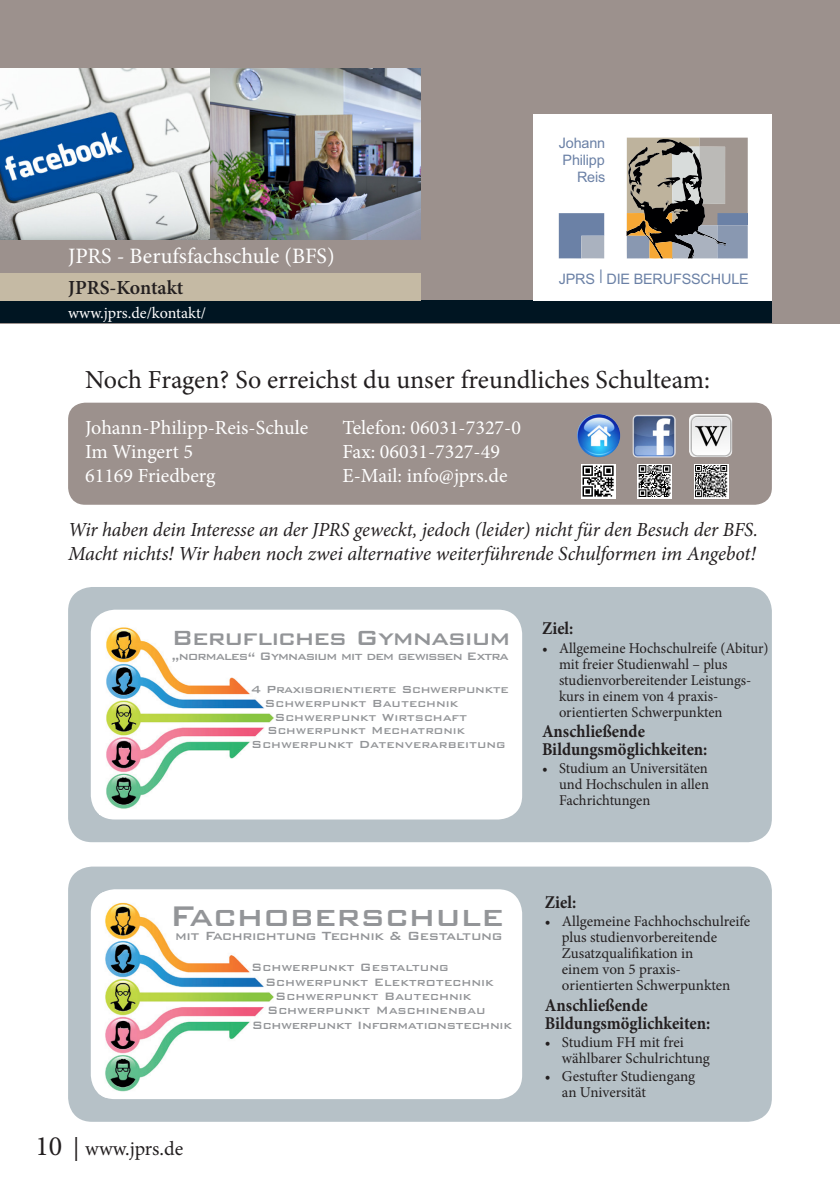
<style>
.page{position:relative;width:840px;height:1191px;background:#fff}
.page>*{position:absolute;margin:0;border:0;box-sizing:border-box;transform-origin:0 0}
.t1{font:500 38px "Bank Gothic BT";color:#939598}
.t2{font:500 27.4px "Bank Gothic BT";letter-spacing:-.04em;color:#939598}
.Minion_Text_Head{font:26px "Minion Pro";color:#231f20}
.Rubrik_links{font:22px "Minion Pro";color:#fff}
.TXT_10Pt{font:italic 20px/24px "Minion Pro";letter-spacing:-.005em;color:#231f20}
.TXT_10Pt-2{font:20px "Minion Pro";color:#fff}
.t3{font:20px "Minion Pro";letter-spacing:-.005em;color:#231f20}
.t4{font:600 20px "Minion Pro";letter-spacing:-.005em;color:#231f20}
.Head_Charts{font:700 18px/18px "Minion Pro";color:#231f20;scale:.92 1}
.t5{font:16px "Minion Pro";letter-spacing:-.01em;color:#fff}
.t6{font:500 15.8px "Bank Gothic BT";letter-spacing:-.025em;color:#939598}
.t7{font:15px/16px "Minion Pro";color:#231f20}
.t8{font:500 14.4px "Bank Gothic BT";letter-spacing:-.06em;color:#939598}
.t9{font:14.4px/16.8px "Arial";letter-spacing:-.015em;color:#6b81a6;text-align:right}
.t10{font:500 14.2px/15px "Bank Gothic BT";color:#939598}
.t11{font:500 14.2px/15.2px "Bank Gothic BT";letter-spacing:-.02em;color:#939598}
.t12{font:500 13.6px "Bank Gothic BT";color:#939598}
.t13{font:500 13.6px "Bank Gothic BT";letter-spacing:-.02em;color:#939598}
.s1{font-size:28px}
.s2{font-size:24px}
</style>
<div class="page">
<div style="left:68px;top:403px;width:703px;height:102px;background:#9c918d;border-radius:17px"></div>
<div style="left:0;top:0;width:839px;height:323px;background:#9c918d"></div>
<div style="left:0;top:300px;width:771px;height:23px;background:#001522"></div>
<div style="left:0;top:272px;width:420px;height:28px;background:#c5baa4"></div>
<img style="left:0;top:68px;width:210px;height:172px">
<img style="left:210px;top:68px;width:210px;height:172px">
<img style="left:632px;top:414px;width:43px;height:43px">
<img style="left:689px;top:414px;width:42px;height:43px">
<img style="left:576px;top:414px;width:43px;height:43px;border-radius:22px">
<svg style="left:581px;top:464px;width:33px;height:34px"></svg>
<svg style="left:582px;top:465px;width:31px;height:31px"></svg>
<div style="left:637px;top:464px;width:34px;height:34px;background:#fff"></div>
<svg style="left:638px;top:465px;width:32px;height:32px"></svg>
<svg style="left:694px;top:464px;width:33px;height:34px"></svg>
<svg style="left:694px;top:465px;width:32px;height:32px"></svg>
<div style="left:533px;top:115px;width:238px;height:185px;background:#fff"></div>
<svg style="left:558px;top:213px;width:47px;height:46px"></svg>
<svg style="left:626px;top:138px;width:121px;height:121px"></svg>
<div style="left:68px;top:866px;width:703px;height:255px;background:#b6c1c7;border-radius:24px"></div>
<div style="left:91px;top:889px;width:431px;height:210px;background:#fff;border-radius:24px"></div>
<img style="left:98px;top:892px;width:176px;height:205px">
<div style="left:68px;top:587px;width:703px;height:255px;background:#b6c1c7;border-radius:24px"></div>
<div style="left:91px;top:609px;width:431px;height:210px;background:#fff;border-radius:24px"></div>
<img style="left:99px;top:627px;width:175px;height:187px">
<p class="Rubrik_links" style="left:68px;top:241px;width:268px">JPRS - Berufsfachschule (BFS)</p>
<p class="t4" style="left:68px;top:273px;width:117px">JPRS-Kontakt</p>
<p class="t5" style="left:68px;top:302px;width:139px">www.jprs.de/kontakt/</p>
<p class="t9" style="left:558px;top:135px;width:48px">Johann<br>Philipp<br>Reis</p>
<p class="t9" style="left:598px;top:267px;width:5px">|</p>
<p class="t9" style="left:558px;top:270px;width:191px">JPRS DIE BERUFSSCHULE</p>
<p class="Minion_Text_Head" style="left:85px;top:362px;width:626px">Noch Fragen? So erreichst du unser freundliches Schulteam:</p>
<p class="TXT_10Pt-2" style="left:342px;top:414px;width:180px">Telefon: 06031-7327-0</p>
<p class="TXT_10Pt-2" style="left:342px;top:438px;width:159px">Fax: 06031-7327-49</p>
<p class="TXT_10Pt-2" style="left:342px;top:462px;width:166px">E-Mail: info@jprs.de</p>
<p class="TXT_10Pt" style="left:68px;top:518px;width:691px">Wir haben dein Interesse an der JPRS geweckt, jedoch (leider) nicht für den Besuch der BFS.<br>Macht nichts! Wir haben noch zwei alternative weiterführende Schulformen im Angebot!</p>
<p class="TXT_10Pt-2" style="left:85px;top:414px;width:225px">Johann-Philipp-Reis-Schule</p>
<p class="TXT_10Pt-2" style="left:85px;top:438px;width:109px">Im Wingert 5</p>
<p class="TXT_10Pt-2" style="left:85px;top:462px;width:132px">61169 Friedberg</p>
<p class="t2" style="left:171px;top:623px;width:340px">Berufliches Gymnasium</p>
<p class="t8" style="left:171px;top:648px;width:338px">„normales“ Gymnasium mit dem gewissen Extra</p>
<p class="t13" style="left:250px;top:682px;width:259px">4 Praxisorientierte Schwerpunkte</p>
<p class="t12" style="left:264px;top:696px;width:195px">Schwerpunkt Bautechnik</p>
<p class="t12" style="left:274px;top:710px;width:194px">Schwerpunkt Wirtschaft</p>
<p class="t12" style="left:267px;top:723px;width:199px">Schwerpunkt Mechatronik</p>
<p class="t12" style="left:251px;top:737px;width:256px">Schwerpunkt Datenverarbeitung</p>
<p class="Head_Charts" style="left:541px;top:619px;width:36px">Ziel:</p>
<p class="t7" style="left:558px;top:640px;width:211px;text-indent:-17px">• Allgemeine Hochschulreife (Abitur) mit freier Studienwahl – plus studienvorbereitender Leistungs&shy;kurs in einem von 4 praxis&shy;orientierten Schwerpunkten</p>
<p class="Head_Charts" style="left:541px;top:722px;width:181px">Anschließende<br>Bildungsmöglichkeiten:</p>
<p class="t7" style="left:558px;top:760px;width:151px;text-align:justify;text-indent:-17px">• Studium an Universitäten und Hochschulen in allen Fachrichtungen</p>
<p class="t1" style="left:169px;top:895px;width:336px">Fachoberschule</p>
<p class="t6" style="left:175px;top:927px;width:329px">mit Fachrichtung Technik &amp; Gestaltung</p>
<p class="t10" style="left:265px;top:960px;width:230px;text-indent:-14px">Schwerpunkt Gestaltung<br>Schwerpunkt Elektrotechnik</p>
<p class="t11" style="left:251px;top:1002px;width:261px;text-indent:15px">Schwerpunkt Maschinenbau<br>Schwerpunkt Informationstechnik</p>
<p class="t10" style="left:275px;top:988px;width:198px">Schwerpunkt Bautechnik</p>
<h3 class="t3" style="left:35px;top:1134px;width:149px"><span class="s1">10</span> <span class="s2">|</span> www.jprs.de</h3>
<p class="Head_Charts" style="left:544px;top:893px;width:36px">Ziel:</p>
<p class="t7" style="left:561px;top:913px;width:190px;text-indent:-17px">• Allgemeine Fachhochschulreife plus studienvorbereitende<br>Zusatzqualifikation in<br>einem von 5 praxis&shy;orientierten Schwerpunkten</p>
<p class="Head_Charts" style="left:544px;top:995px;width:181px">Anschließende<br>Bildungsmöglichkeiten:</p>
<p class="t7" style="left:561px;top:1034px;width:149px;text-indent:-17px">• Studium FH mit frei wählbarer Schulrichtung</p>
<p class="t7" style="left:561px;top:1068px;width:135px;text-indent:-17px">• Gestufter Studiengang an Universität</p>
</div>
